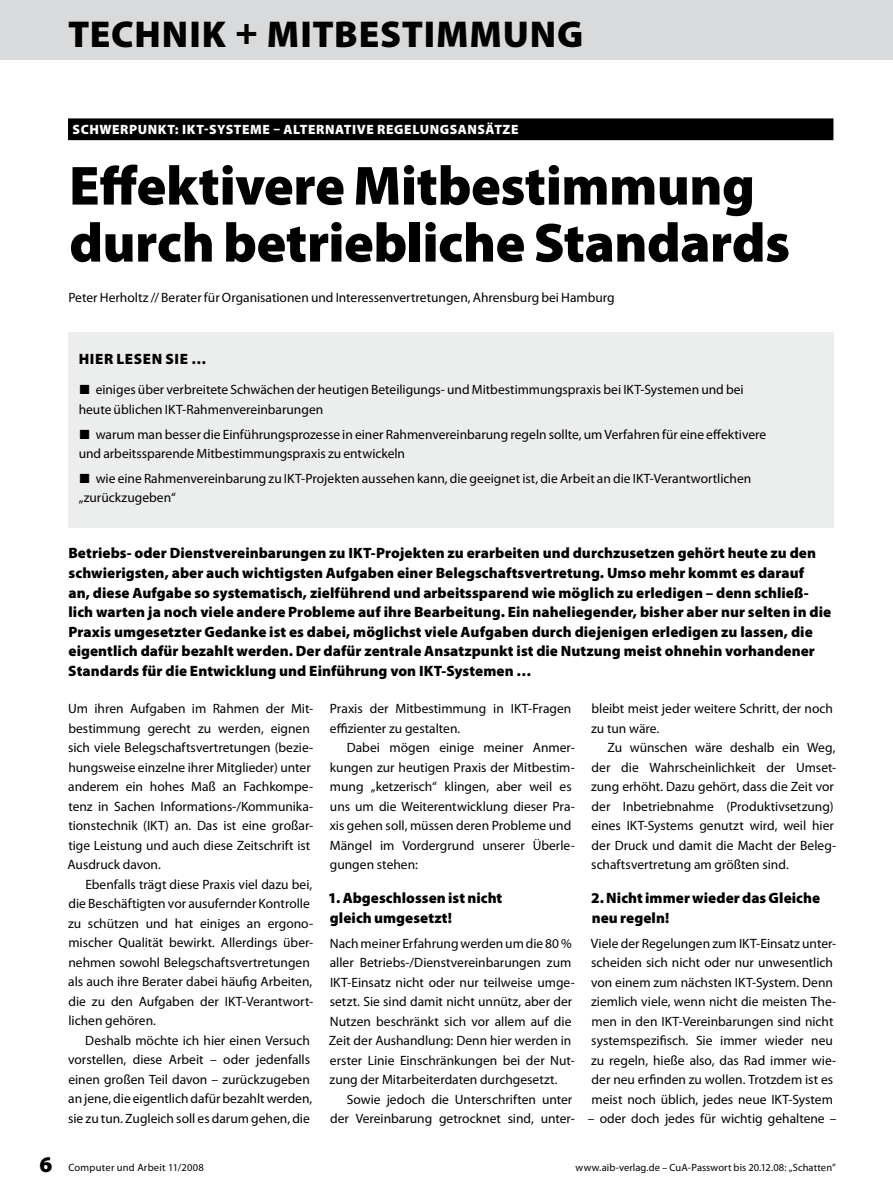
<style>
.page{position:relative;width:893px;height:1191px;background:#fff}
.page>*{position:absolute;margin:0;border:0;box-sizing:border-box;transform-origin:0 0}
.t1{font:900 55.5px/57px "Myriad Pro";letter-spacing:-.01em;color:#000}
.t2{font:900 37.5px "Myriad Pro";letter-spacing:.025em;color:#000}
.t3{font:900 15px/19.5px "Myriad Pro";letter-spacing:.005em;color:#000}
.t4{font:13.5px/19.5px "Myriad Pro";color:#000}
.t5{font:900 13.5px "Myriad Pro";letter-spacing:.04em;color:#fff}
.t6{font:10.5px "Myriad Pro";letter-spacing:.01em;color:#000}
.s1{font-family:"The Mix Expert"}
.s2{font-weight:900;font-size:22.5px}
</style>
<div class="page">
<div style="left:0;top:0;width:893px;height:60px;background:#d9dadb"></div>
<div style="left:68px;top:118px;width:765px;height:22px;background:#000"></div>
<div style="left:68px;top:333px;width:765px;height:195px;background:#eceded"></div>
<h2 class="t2" style="left:68px;top:9px;width:517px">TECHNIK + MITBESTIMMUNG</h2>
<p class="t5" style="left:73px;top:120px;width:76px">Schwerpunkt</p>
<p class="t5" style="left:175px;top:120px;width:61px">: IKT-Systeme</p>
<p class="t5" style="left:273px;top:120px;width:114px">– alte rnative Rege</p>
<p class="t5" style="left:412px;top:120px;width:18px">lungs</p>
<p class="t5" style="left:458px;top:120px;width:61px">ansätze</p>
<h1 class="t1" style="left:69px;top:155px;width:722px">Effektivere Mitbestimmung durch betriebliche Standards</h1>
<p class="t4" style="left:68px;top:288px;width:548px">Peter Herholtz // Berater für Organisationen und Interessenvertretungen, Ahrensburg bei Hamburg</p>
<p class="t3" style="left:79px;top:348px;width:57px">Hier lesen</p>
<p class="t3" style="left:166px;top:348px;width:42px">Sie …</p>
<p class="t4" style="left:79px;top:380px;width:667px"><span class="s1">ó</span> einiges über verbreitete Schwächen der heutigen Beteiligungs- und Mitbestimmungspraxis bei IKT-Systemen und bei heute üblichen IKT-Rahmenvereinbarungen</p>
<p class="t4" style="left:79px;top:424px;width:689px"><span class="s1">ó</span> warum man besser die Einführungsprozesse in einer Rahmenvereinbarung regeln sollte, um Verfahren für eine effektivere und arbeitssparende Mitbestimmungspraxis zu entwickeln</p>
<p class="t4" style="left:79px;top:468px;width:674px"><span class="s1">ó</span> wie eine Rahmenvereinbarung zu IKT-Projekten aussehen kann, die geeignet ist, die Arbeit an die IKT-Verantwortlichen „zurückzugeben“</p>
<p class="t3" style="left:68px;top:543px;width:764px">Betriebs- oder Dienstvereinbarungen zu IKT-Projekten zu erarbeiten und durchzusetzen gehört heute zu den schwierigsten, aber auch wichtigsten Aufgaben einer Belegschaftsvertretung. Umso mehr kommt es darauf<br>an, diese Aufgabe so systematisch, zielführend und arbeitssparend wie möglich zu erledigen – denn schließ&shy;lich warten ja noch viele andere Probleme auf ihre Bearbeitung. Ein naheliegender, bisher aber nur selten in die Praxis umgesetzter Gedanke ist es dabei, möglichst viele Aufgaben durch diejenigen erledigen zu lassen, die eigentlich dafür bezahlt werden. Der dafür zentrale Ansatzpunkt ist die Nutzung meist ohnehin vorhandener Standards für die Entwicklung und Einführung von IKT-Systemen …</p>
<p class="t4" style="left:330px;top:699px;width:243px">Praxis der Mitbestimmung in IKT-Fragen effizienter zu gestalten.</p>
<p class="t4" style="left:330px;top:738px;width:247px;text-indent:17px">Dabei mögen einige meiner Anmer&shy;kungen zur heutigen Praxis der Mitbestim&shy;mung „ketzerisch“ klingen, aber weil es uns um die Weiterentwicklung dieser Pra&shy;xis gehen soll, müssen deren Probleme und Mängel im Vordergrund unserer Überle&shy;gungen stehen:</p>
<p class="t3" style="left:328px;top:888px;width:176px">1. Abgeschlossen ist nicht gleich umgesetzt!</p>
<p class="t4" style="left:329px;top:933px;width:247px">Nach meiner Erfahrung werden um die 80% aller Betriebs-/Dienstvereinbarungen zum IKT-Einsatz nicht oder nur teilweise umge&shy;setzt. Sie sind damit nicht unnütz, aber der Nutzen beschränkt sich vor allem auf die Zeit der Aushandlung: Denn hier werden in erster Linie Einschränkungen bei der Nut&shy;zung der Mitarbeiterdaten durchgesetzt.</p>
<p class="t4" style="left:330px;top:1089px;width:246px;text-align:right">Sowie jedoch die Unterschriften unter der Vereinbarung getrocknet sind, unter-</p>
<p class="t4" style="left:68px;top:699px;width:247px">Um ihren Aufgaben im Rahmen der Mit&shy;bestimmung gerecht zu werden, eignen sich viele Belegschaftsvertretungen (bezie&shy;hungsweise einzelne ihrer Mitglieder) unter anderem ein hohes Maß an Fachkompe&shy;tenz in Sachen Informations-/Kommunika&shy;tionstechnik (IKT) an. Das ist eine großar&shy;tige Leistung und auch diese Zeitschrift ist Ausdruck davon.</p>
<p class="t4" style="left:68px;top:874px;width:247px;text-indent:17px">Ebenfalls trägt diese Praxis viel dazu bei, die Beschäftigten vor ausufernder Kontrolle zu schützen und hat einiges an ergono&shy;mischer Qualität bewirkt. Allerdings über&shy;nehmen sowohl Belegschaftsvertretungen als auch ihre Berater dabei häufig Arbeiten, die zu den Aufgaben der IKT-Verantwort&shy;lichen gehören.</p>
<p class="t4" style="left:68px;top:1030px;width:246px;text-indent:17px">Deshalb möchte ich hier einen Versuch vorstellen, diese Arbeit – oder jedenfalls einen großen Teil davon – zurückzugeben an jene, die eigentlich dafür bezahlt werden, sie zu tun. Zugleich soll es darum gehen, die</p>
<p class="t4" style="left:591px;top:699px;width:243px">bleibt meist jeder weitere Schritt, der noch zu tun wäre.</p>
<p class="t4" style="left:591px;top:738px;width:247px;text-indent:16px">Zu wünschen wäre deshalb ein Weg, der die Wahrscheinlichkeit der Umset&shy;zung erhöht. Dazu gehört, dass die Zeit vor der Inbetriebnahme (Produktivsetzung) eines IKT-Systems genutzt wird, weil hier der Druck und damit die Macht der Beleg&shy;schaftsvertretung am größten sind.</p>
<p class="t3" style="left:591px;top:888px;width:231px">2. Nicht immer wieder das Gleiche neu regeln!</p>
<p class="t4" style="left:591px;top:933px;width:247px">Viele der Regelungen zum IKT-Einsatz unter&shy;scheiden sich nicht oder nur unwesentlich von einem zum nächsten IKT-System. Denn ziemlich viele, wenn nicht die meisten The&shy;men in den IKT-Vereinbarungen sind nicht systemspezifisch. Sie immer wieder neu zu regeln, hieße also, das Rad immer wie&shy;der neu erfinden zu wollen. Trotzdem ist es meist noch üblich, jedes neue IKT-System</p>
<p class="t4" style="left:588px;top:1108px;width:250px">– oder doch jedes für wichtig gehaltene –</p>
<p class="t6" style="left:39px;top:1161px;width:166px"><span class="s2">6</span> Computer und Arbeit 11/2008</p>
<p class="t6" style="left:576px;top:1161px;width:262px">www.aib-verlag.de – CuA-Passwort bis 20.12.08: „Schatten”</p>
</div>
